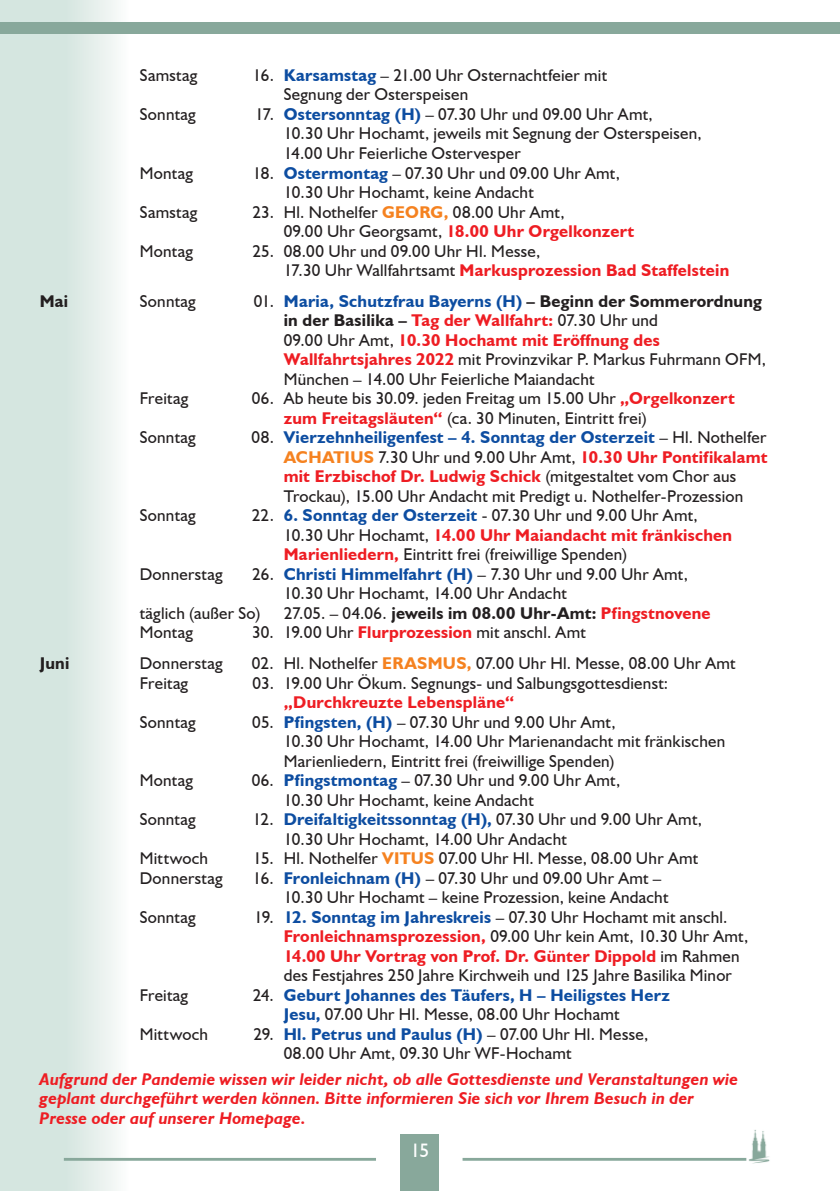
<style>
.page{position:relative;width:840px;height:1191px;background:#fff}
.page>*{position:absolute;margin:0;border:0;box-sizing:border-box;transform-origin:0 0}
.t1{font:19.6px "Humanist 521 BT";color:#fff}
.t2{font:17px/19.4px "Humanist 521 BT";letter-spacing:.015em;color:#231f20}
.t3{font:italic 700 17px/19.4px "Humanist 521 BT";letter-spacing:.01em;color:#ee1d23}
.t4{font:700 17px/19.4px "Humanist 521 BT";letter-spacing:.015em;color:#0d4da1}
.t5{font:700 17px "Humanist 521 BT";letter-spacing:.015em;color:#231f20}
.t6{font:700 17px "Humanist 521 BT";letter-spacing:.015em;color:#ee1d23}
.s1{font-weight:700;color:#0d4da1}
.s2{font-weight:700;color:#f58220}
.s3{font-weight:700;color:#ee1d23}
.s4{font-weight:700}
.s5{font-weight:400}
.s6{color:#ee1d23}
.s7{font-weight:400;color:#231f20}
</style>
<div class="page">
<img style="left:748px;top:1130px;width:22px;height:33px">
<div style="left:1px;top:0;width:127px;height:1191px;background:linear-gradient(to right,#cbe0d9,#f1f6f4)"></div>
<hr style="left:462px;top:1157px;width:284px;height:3px;background:#88a89b">
<hr style="left:64px;top:1157px;width:312px;height:3px;background:#88a89b">
<div style="left:0;top:23px;width:839px;height:11px;background:#88a89b"></div>
<div style="left:400px;top:1134px;width:39px;height:57px;background:#88a89b"></div>
<p class="t2" style="left:140px;top:65px;width:59px">Samstag</p>
<p class="t2" style="left:283px;top:65px;width:325px;text-indent:-31px">16. <span class="s1">Karsamstag</span> – 21.00 Uhr Osternachtfeier mit<br>Segnung der Osterspeisen</p>
<p class="t2" style="left:140px;top:104px;width:57px">Sonntag</p>
<p class="t2" style="left:283px;top:104px;width:419px;text-indent:-29px">17. <span class="s1">Ostersonntag (H)</span> – 07.30 Uhr und 09.00 Uhr Amt,<br>10.30 Uhr Hochamt, jeweils mit Segnung der Osterspeisen,<br>14.00 Uhr Feierliche Ostervesper</p>
<p class="t2" style="left:140px;top:163px;width:55px">Montag</p>
<p class="t2" style="left:283px;top:163px;width:337px;text-indent:-31px">18. <span class="s1">Ostermontag</span> – 07.30 Uhr und 09.00 Uhr Amt,<br>10.30 Uhr Hochamt, keine Andacht</p>
<p class="t2" style="left:140px;top:202px;width:59px">Samstag</p>
<p class="t2" style="left:283px;top:202px;width:352px;text-indent:-31px">23. Hl. Nothelfer <span class="s2">GEORG,</span> 08.00 Uhr Amt,<br>09.00 Uhr Georgsamt, <span class="s3">18.00 Uhr Orgelkonzert</span></p>
<p class="t2" style="left:140px;top:241px;width:55px">Montag</p>
<p class="t2" style="left:283px;top:241px;width:447px;text-indent:-31px">25. 08.00 Uhr und 09.00 Uhr Hl. Messe,<br>17.30 Uhr Wallfahrtsamt <span class="s3">Markusprozession Bad Staffelstein</span></p>
<p class="t5" style="left:40px;top:290px;width:30px">Mai</p>
<p class="t2" style="left:140px;top:291px;width:57px">Sonntag</p>
<p class="t2" style="left:283px;top:291px;width:483px;text-indent:-30px">01. <span class="s1">Maria, Schutzfrau Bayerns (H)</span> <span class="s4">– Beginn der Sommerordnung in der Basilika –</span> <span class="s3">Tag der Wallfahrt:</span> 07.30 Uhr und<br>09.00 Uhr Amt, <span class="s3">10.30 Hochamt mit Eröffnung des Wallfahrtsjahres 2022</span> mit Provinzvikar P. Markus Fuhrmann OFM, München – 14.00 Uhr Feierliche Maiandacht</p>
<p class="t2" style="left:140px;top:388px;width:50px">Freitag</p>
<p class="t2" style="left:283px;top:388px;width:452px;text-indent:-32px">06. Ab heute bis 30.09. jeden Freitag um 15.00 Uhr <span class="s3">„Orgelkonzert zum Freitagsläuten“</span> (ca. 30 Minuten, Eintritt frei)</p>
<p class="t2" style="left:140px;top:427px;width:57px">Sonntag</p>
<p class="t2" style="left:283px;top:427px;width:485px;text-indent:-32px">08. <span class="s1">Vierzehnheiligenfest – 4. Sonntag der Osterzeit</span> – Hl. Nothelfer <span class="s2">ACHATIUS</span> 7.30 Uhr und 9.00 Uhr Amt, <span class="s3">10.30 Uhr Pontifikalamt mit Erzbischof Dr. Ludwig Schick</span> (mitgestaltet vom Chor aus Trockau), 15.00 Uhr Andacht mit Predigt u. Nothelfer-Prozession</p>
<p class="t2" style="left:140px;top:505px;width:57px">Sonntag</p>
<p class="t2" style="left:283px;top:505px;width:449px;text-indent:-32px">22. <span class="s1">6. Sonntag der Osterzeit</span> - 07.30 Uhr und 9.00 Uhr Amt,<br>10.30 Uhr Hochamt, <span class="s3">14.00 Uhr Maiandacht mit fränkischen<br>Marienliedern,</span> Eintritt frei (freiwillige Spenden)</p>
<p class="t2" style="left:140px;top:564px;width:84px">Donnerstag</p>
<p class="t2" style="left:252px;top:564px;width:437px">26. <span class="s1">Christi Himmelfahrt (H)</span> – 7.30 Uhr und 9.00 Uhr Amt,</p>
<p class="t2" style="left:283px;top:583px;width:284px">10.30 Uhr Hochamt, 14.00 Uhr Andacht</p>
<p class="t2" style="left:140px;top:603px;width:122px">täglich (außer So)</p>
<p class="t5" style="left:283px;top:602px;width:428px"><span class="s5">27.05. – 04.06.</span> jeweils im 08.00 Uhr-Amt: <span class="s6">Pfingstnovene</span></p>
<p class="t2" style="left:140px;top:622px;width:55px">Montag</p>
<p class="t2" style="left:252px;top:622px;width:335px">30. 19.00 Uhr <span class="s3">Flurprozession</span> mit anschl. Amt</p>
<p class="t5" style="left:40px;top:653px;width:31px">Juni</p>
<p class="t2" style="left:140px;top:653px;width:84px">Donnerstag</p>
<p class="t2" style="left:252px;top:653px;width:485px">02. Hl. Nothelfer <span class="s2">ERASMUS,</span> 07.00 Uhr Hl. Messe, 08.00 Uhr Amt</p>
<p class="t2" style="left:140px;top:673px;width:50px">Freitag</p>
<p class="t2" style="left:252px;top:673px;width:417px">03. 19.00 Uhr Ökum. Segnungs- und Salbungsgottesdienst:</p>
<p class="t6" style="left:283px;top:692px;width:232px">„Durchkreuzte Lebenspläne“</p>
<p class="t2" style="left:140px;top:712px;width:57px">Sonntag</p>
<p class="t2" style="left:283px;top:712px;width:443px;text-indent:-32px">05. <span class="s1">Pfingsten, (H)</span> – 07.30 Uhr und 9.00 Uhr Amt,<br>10.30 Uhr Hochamt, 14.00 Uhr Marienandacht mit fränkischen<br>Marienliedern, Eintritt frei (freiwillige Spenden)</p>
<p class="t2" style="left:140px;top:770px;width:55px">Montag</p>
<p class="t2" style="left:283px;top:770px;width:338px;text-indent:-32px">06. <span class="s1">Pfingstmontag</span> – 07.30 Uhr und 9.00 Uhr Amt,<br>10.30 Uhr Hochamt, keine Andacht</p>
<p class="t2" style="left:140px;top:809px;width:57px">Sonntag</p>
<p class="t2" style="left:283px;top:809px;width:419px;text-indent:-31px">12. <span class="s1">Dreifaltigkeitssonntag (H),</span> 07.30 Uhr und 9.00 Uhr Amt,<br>10.30 Uhr Hochamt, 14.00 Uhr Andacht</p>
<p class="t2" style="left:140px;top:848px;width:70px">Mittwoch</p>
<p class="t2" style="left:253px;top:848px;width:446px">15. Hl. Nothelfer <span class="s2">VITUS</span> 07.00 Uhr Hl. Messe, 08.00 Uhr Amt</p>
<p class="t2" style="left:140px;top:868px;width:84px">Donnerstag</p>
<p class="t2" style="left:283px;top:868px;width:386px;text-indent:-31px">16. <span class="s1">Fronleichnam (H)</span> – 07.30 Uhr und 09.00 Uhr Amt –<br>10.30 Uhr Hochamt – keine Prozession, keine Andacht</p>
<p class="t2" style="left:140px;top:907px;width:57px">Sonntag</p>
<p class="t2" style="left:283px;top:907px;width:466px;text-indent:-30px">19. <span class="s1">12. Sonntag im Jahreskreis</span> – 07.30 Uhr Hochamt mit anschl.<br><span class="s3">Fronleichnamsprozession,</span> 09.00 Uhr kein Amt, 10.30 Uhr Amt, <span class="s3">14.00 Uhr Vortrag von Prof. Dr. Günter Dippold</span> im Rahmen des Festjahres 250 Jahre Kirchweih und 125 Jahre Basilika Minor</p>
<p class="t2" style="left:140px;top:985px;width:50px">Freitag</p>
<p class="t4" style="left:283px;top:985px;width:387px;text-indent:-31px"><span class="s7">24.</span> Geburt Johannes des Täufers, H – Heiligstes Herz<br>Jesu, <span class="s7">07.00 Uhr Hl. Messe, 08.00 Uhr Hochamt</span></p>
<p class="t2" style="left:140px;top:1024px;width:70px">Mittwoch</p>
<p class="t2" style="left:283px;top:1024px;width:366px;text-indent:-30px">29. <span class="s1">Hl. Petrus und Paulus (H)</span> – 07.00 Uhr Hl. Messe,<br>08.00 Uhr Amt, 09.30 Uhr WF-Hochamt</p>
<p class="t3" style="left:40px;top:1068px;width:699px">Aufgrund der Pandemie wissen wir leider nicht, ob alle Gottesdienste und Veranstaltungen wie geplant durchgeführt werden können. Bitte informieren Sie sich vor Ihrem Besuch in der<br>Presse oder auf unserer Homepage.</p>
<p class="t1" style="left:410px;top:1138px;width:20px">15</p>
</div>
